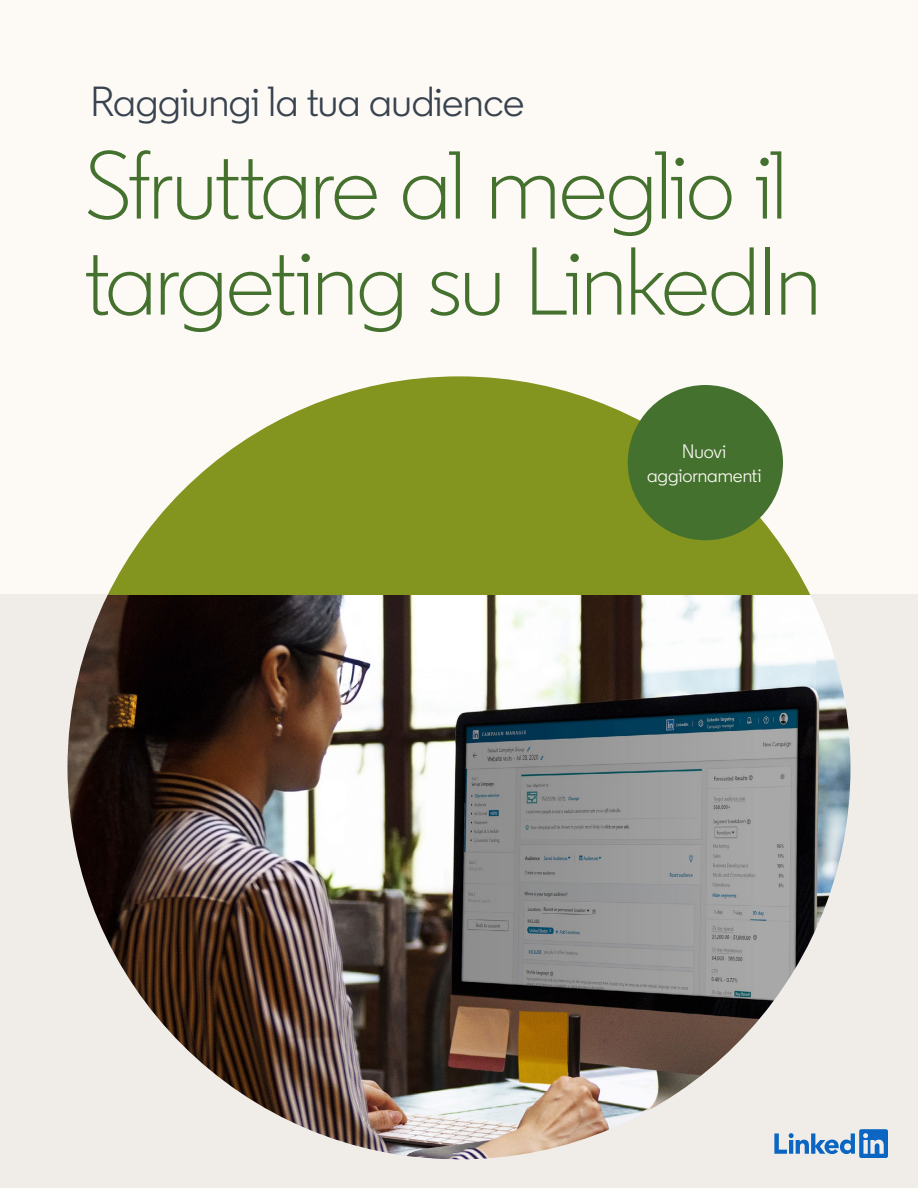
<style>
.page{position:relative;width:918px;height:1188px;background:#fdfaf5}
.page>*{position:absolute;margin:0;border:0;box-sizing:border-box;transform-origin:0 0}
.t1{font:300 96px/96px "Community";letter-spacing:-.02em;color:#44712e}
.t2{font:42px "Community";letter-spacing:-.005em;color:#38434f}
.t3{font:19.5px/24px "Community";color:#fdfaf5;text-align:center}
</style>
<div class="page">
<div style="left:0;top:594px;width:918px;height:594px;background:#f0ede9"></div>
<img style="left:68px;top:594px;width:782px;height:565px">
<svg style="left:108px;top:376px;width:702px;height:218px;fill:#83941f"></svg>
<svg style="left:774px;top:1129px;width:114px;height:29px"></svg>
<div style="left:628px;top:385px;width:155px;height:155px;background:#44712e;border-radius:50%"></div>
<p class="t2" style="left:91px;top:75px;width:435px">Raggiungi la tua audience</p>
<p class="t1" style="left:85px;top:138px;width:737px">Sfruttare al meglio il targeting su LinkedIn</p>
<p class="t3" style="left:647px;top:439px;width:116px">Nuovi aggiornamenti</p>
</div>
